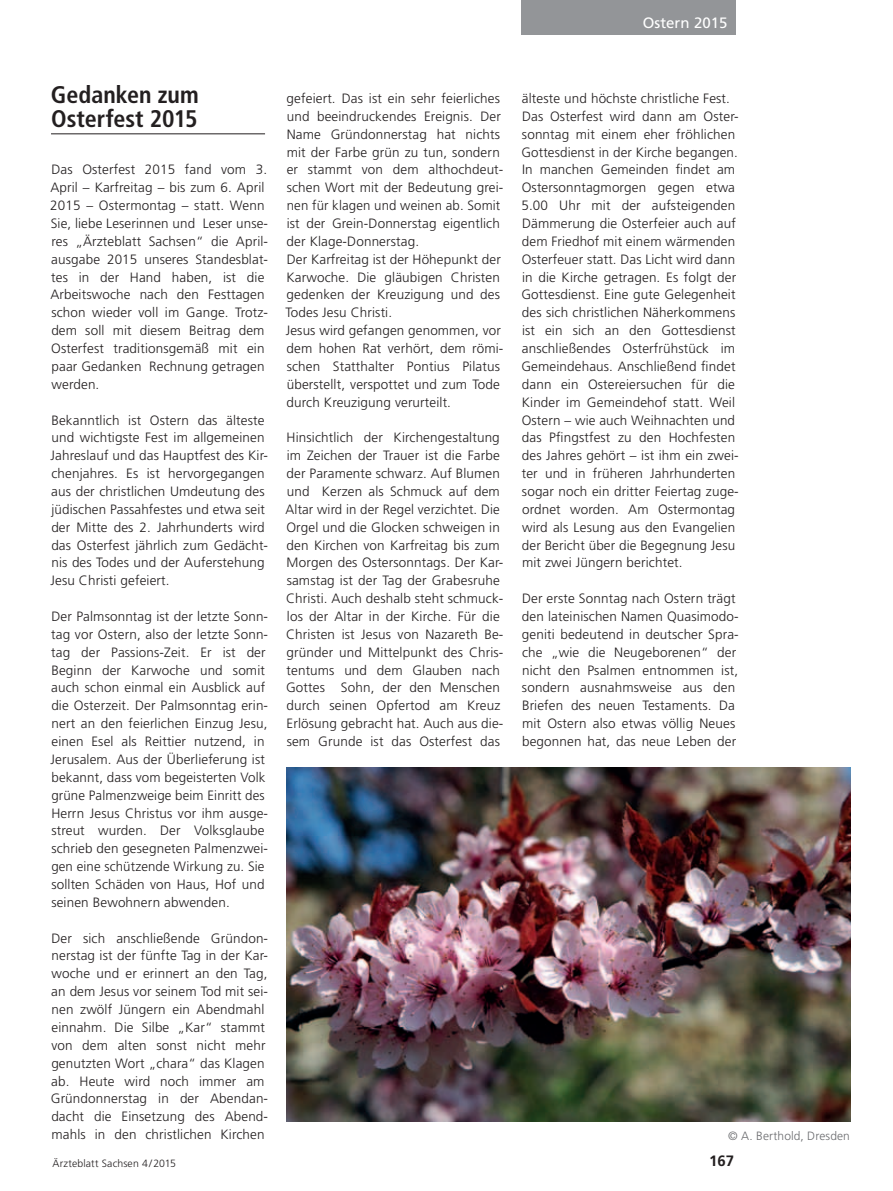
<style>
.page{position:relative;width:893px;height:1191px;background:#fff}
.page>*{position:absolute;margin:0;border:0;box-sizing:border-box;transform-origin:0 0}
.Überschrift{font:700 condensed 24px/24px "Frutiger";color:#231f20}
.t1{font:15px "Frutiger";color:#fff}
.t2{font:700 15px "Frutiger";color:#231f20}
.Text_allgemein{font:300 13.5px/17.9px "Frutiger";letter-spacing:.01em;color:#231f20}
.Bildunterschrift{font:300 12px "Frutiger";letter-spacing:.01em;color:#6c6d70}
.t3{font:300 10.5px "Frutiger";letter-spacing:.015em;color:#231f20}
</style>
<div class="page">
<hr style="left:51px;top:133px;width:214px;height:1px;background:#231f20">
<div style="left:522px;top:0;width:214px;height:34px;background:#939598"></div>
<img style="left:286px;top:767px;width:564px;height:354px">
<p class="t1" style="left:643px;top:14px;width:86px">Ostern 2015</p>
<p class="Überschrift" style="left:51px;top:83px;width:149px">Gedanken zum<br>Osterfest 2015</p>
<p class="Text_allgemein" style="left:50px;top:161px;width:219px">Das Osterfest 2015 fand vom 3.<br>April – Karfreitag – bis zum 6. April<br>2015 – Ostermontag – statt. Wenn<br>Sie, liebe Leserinnen und Leser unse&shy;res „Ärzteblatt Sachsen“ die April&shy;ausgabe 2015 unseres Standesblat&shy;tes in der Hand haben, ist die<br>Arbeitswoche nach den Festtagen schon wieder voll im Gange. Trotz&shy;dem soll mit diesem Beitrag dem<br>Osterfest traditionsgemäß mit ein paar Gedanken Rechnung getragen werden.</p>
<p class="Text_allgemein" style="left:51px;top:411px;width:219px">Bekanntlich ist Ostern das älteste und wichtigste Fest im allgemeinen Jahreslauf und das Hauptfest des Kir&shy;chenjahres. Es ist hervorgegangen aus der christlichen Umdeutung des jüdischen Passahfestes und etwa seit der Mitte des 2. Jahrhunderts wird das Osterfest jährlich zum Gedächt&shy;nis des Todes und der Auferstehung Jesu Christi gefeiert.</p>
<p class="Text_allgemein" style="left:51px;top:607px;width:219px">Der Palmsonntag ist der letzte Sonn&shy;tag vor Ostern, also der letzte Sonn&shy;tag der Passions-Zeit. Er ist der Beginn der Karwoche und somit auch schon einmal ein Ausblick auf die Osterzeit. Der Palmsonntag erin&shy;nert an den feierlichen Einzug Jesu, einen Esel als Reittier nutzend, in Jerusalem. Aus der Überlieferung ist bekannt, dass vom begeisterten Volk grüne Palmenzweige beim Einritt des Herrn Jesus Christus vor ihm ausge&shy;streut wurden. Der Volksglaube schrieb den gesegneten Palmenzwei&shy;gen eine schützende Wirkung zu. Sie sollten Schäden von Haus, Hof und seinen Bewohnern abwenden.</p>
<p class="Text_allgemein" style="left:51px;top:929px;width:219px">Der sich anschließende Gründon&shy;nerstag ist der fünfte Tag in der Kar&shy;woche und er erinnert an den Tag, an dem Jesus vor seinem Tod mit sei&shy;nen zwölf Jüngern ein Abendmahl einnahm. Die Silbe „Kar“ stammt von dem alten sonst nicht mehr genutzten Wort „chara“ das Klagen ab. Heute wird noch immer am<br>Gründonnerstag in der Abendan&shy;dacht die Einsetzung des Abend&shy;mahls in den christlichen Kirchen</p>
<p class="Text_allgemein" style="left:287px;top:89px;width:218px">gefeiert. Das ist ein sehr feierliches und beeindruckendes Ereignis. Der Name Gründonnerstag hat nichts mit der Farbe grün zu tun, sondern er stammt von dem althochdeut&shy;schen Wort mit der Bedeutung grei&shy;nen für klagen und weinen ab. Somit ist der Grein-Donnerstag eigentlich der Klage-Donnerstag.</p>
<p class="Text_allgemein" style="left:285px;top:250px;width:217px;text-align:justify">Der Karfreitag ist der Höhepunkt der Karwoche. Die gläubigen Christen gedenken der Kreuzigung und des Todes Jesu Christi.</p>
<p class="Text_allgemein" style="left:286px;top:321px;width:219px">Jesus wird gefangen genommen, vor dem hohen Rat verhört, dem römi&shy;schen Statthalter Pontius Pilatus überstellt, verspottet und zum Tode durch Kreuzigung verurteilt.</p>
<p class="Text_allgemein" style="left:286px;top:429px;width:219px">Hinsichtlich der Kirchengestaltung im Zeichen der Trauer ist die Farbe der Paramente schwarz. Auf Blumen und Kerzen als Schmuck auf dem Altar wird in der Regel verzichtet. Die Orgel und die Glocken schweigen in den Kirchen von Karfreitag bis zum Morgen des Ostersonntags. Der Kar&shy;samstag ist der Tag der Grabesruhe Christi. Auch deshalb steht schmuck&shy;los der Altar in der Kirche. Für die Christen ist Jesus von Nazareth Be-- gründer und Mittelpunkt des Chris&shy;tentums und dem Glauben nach Gottes Sohn, der den Menschen durch seinen Opfertod am Kreuz Erlösung gebracht hat. Auch aus die&shy;sem Grunde ist das Osterfest das</p>
<p class="Text_allgemein" style="left:522px;top:89px;width:210px">älteste und höchste christliche Fest.</p>
<p class="Text_allgemein" style="left:521px;top:107px;width:219px">Das Osterfest wird dann am Oster&shy;sonntag mit einem eher fröhlichen Gottesdienst in der Kirche begangen.<br>In manchen Gemeinden findet am Ostersonntagmorgen gegen etwa 5.00 Uhr mit der aufsteigenden Dämmerung die Osterfeier auch auf dem Friedhof mit einem wärmenden Osterfeuer statt. Das Licht wird dann in die Kirche getragen. Es folgt der Gottesdienst. Eine gute Gelegenheit des sich christlichen Näherkommens ist ein sich an den Gottesdienst anschließendes Osterfrühstück im Gemeindehaus. Anschließend findet dann ein Ostereiersuchen für die Kinder im Gemeindehof statt. Weil Ostern – wie auch Weihnachten und das Pfingstfest zu den Hochfesten des Jahres gehört – ist ihm ein zwei&shy;ter und in früheren Jahrhunderten sogar noch ein dritter Feiertag zuge&shy;ordnet worden. Am Ostermontag wird als Lesung aus den Evangelien der Bericht über die Begegnung Jesu mit zwei Jüngern berichtet.</p>
<p class="Text_allgemein" style="left:522px;top:589px;width:218px">Der erste Sonntag nach Ostern trägt den lateinischen Namen Quasimodo&shy;geniti bedeutend in deutscher Spra&shy;che „wie die Neugeborenen“ der nicht den Psalmen entnommen ist, sondern ausnahmsweise aus den Briefen des neuen Testaments. Da mit Ostern also etwas völlig Neues begonnen hat, das neue Leben der</p>
<p class="Bildunterschrift" style="left:728px;top:1128px;width:123px">© A. Berthold, Dresden</p>
<p class="t3" style="left:53px;top:1157px;width:125px">Ärzteblatt Sachsen 4/2015</p>
<p class="t2" style="left:709px;top:1151px;width:27px">167</p>
</div>
